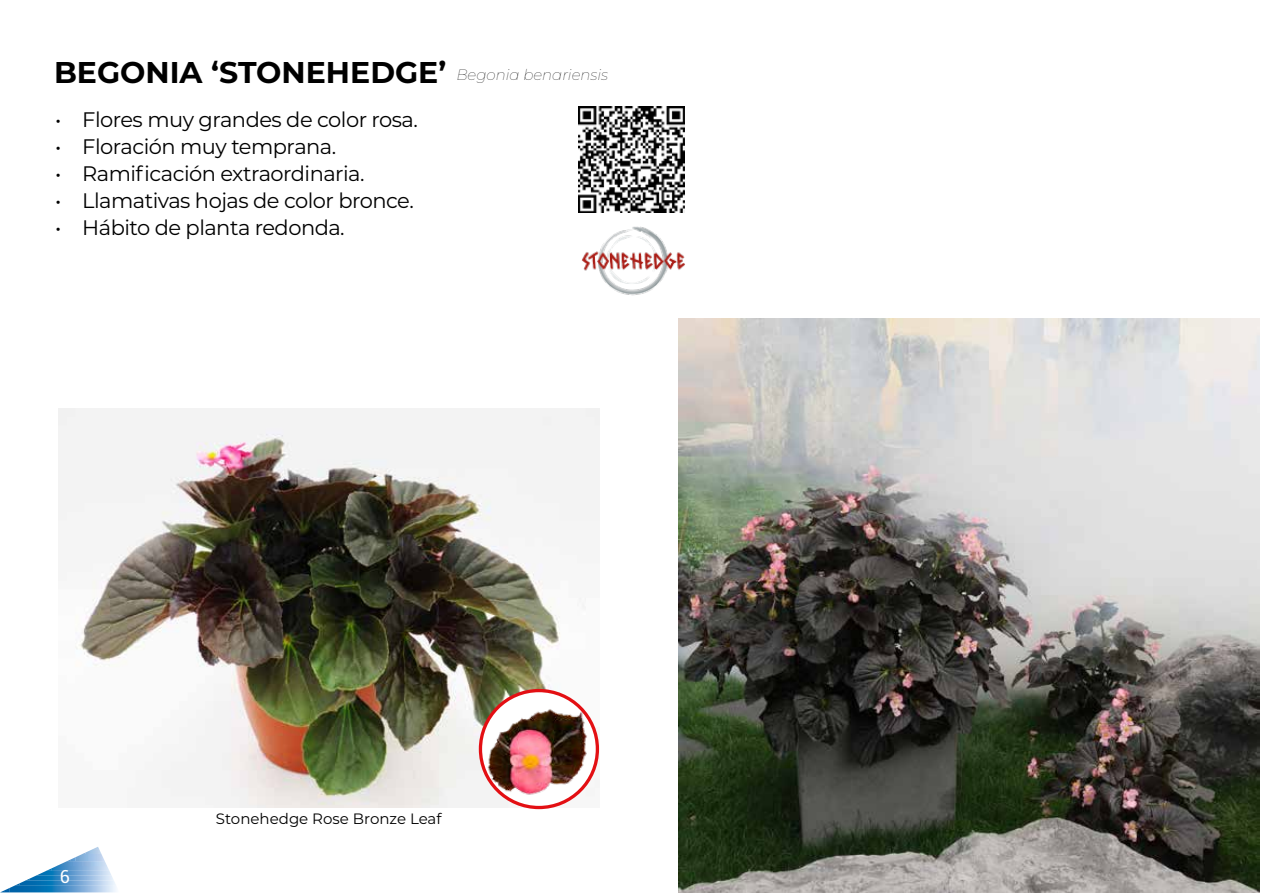
<style>
.page{position:relative;width:1263px;height:893px;background:#fff}
.page>*{position:absolute;margin:0;border:0;box-sizing:border-box;transform-origin:0 0}
.t1{font:700 30px "Montserrat";color:#000}
.t2{font:21px "Montserrat";letter-spacing:-.025em;color:#000}
.t3{font:18px "Roboto";color:#fff}
.t4{font:15px "Montserrat";color:#000}
.s1{font-weight:100;font-style:italic;font-size:15px}
</style>
<div class="page">
<img style="left:20px;top:885px;width:96px;height:7px">
<img style="left:20px;top:880px;width:96px;height:5px">
<img style="left:29px;top:876px;width:84px;height:4px">
<img style="left:39px;top:871px;width:73px;height:5px">
<img style="left:51px;top:866px;width:58px;height:5px">
<img style="left:61px;top:861px;width:46px;height:5px">
<img style="left:76px;top:854px;width:29px;height:7px">
<img style="left:85px;top:849px;width:16px;height:5px">
<svg style="left:67px;top:857px;width:9px;height:4px"></svg>
<svg style="left:1px;top:883px;width:19px;height:9px"></svg>
<img style="left:58px;top:408px;width:541px;height:400px">
<svg style="left:480px;top:691px;width:117px;height:116px"></svg>
<div style="left:479px;top:689px;width:120px;height:120px;border:3px solid #e30f13;border-radius:50%"></div>
<img style="left:485px;top:696px;width:104px;height:104px">
<img style="left:578px;top:106px;width:107px;height:107px">
<img style="left:581px;top:226px;width:104px;height:70px">
<img style="left:678px;top:319px;width:582px;height:574px">
<h1 class="t1" style="left:54px;top:51px;width:556px">BEGONIA ‘STONEHEDGE’ <span class="s1">Begonia benariensis</span></h1>
<p class="t2" style="left:55px;top:105px;width:364px">• Flores muy grandes de color rosa.</p>
<p class="t2" style="left:55px;top:132px;width:282px">• Floración muy temprana.</p>
<p class="t2" style="left:55px;top:159px;width:311px">• Ramificación extraordinaria.</p>
<p class="t2" style="left:55px;top:186px;width:360px">• Llamativas hojas de color bronce.</p>
<p class="t2" style="left:55px;top:213px;width:291px">• Hábito de planta redonda.</p>
<p class="t3" style="left:60px;top:864px;width:12px">6</p>
<p class="t4" style="left:216px;top:808px;width:227px">Stonehedge Rose Bronze Leaf</p>
</div>
